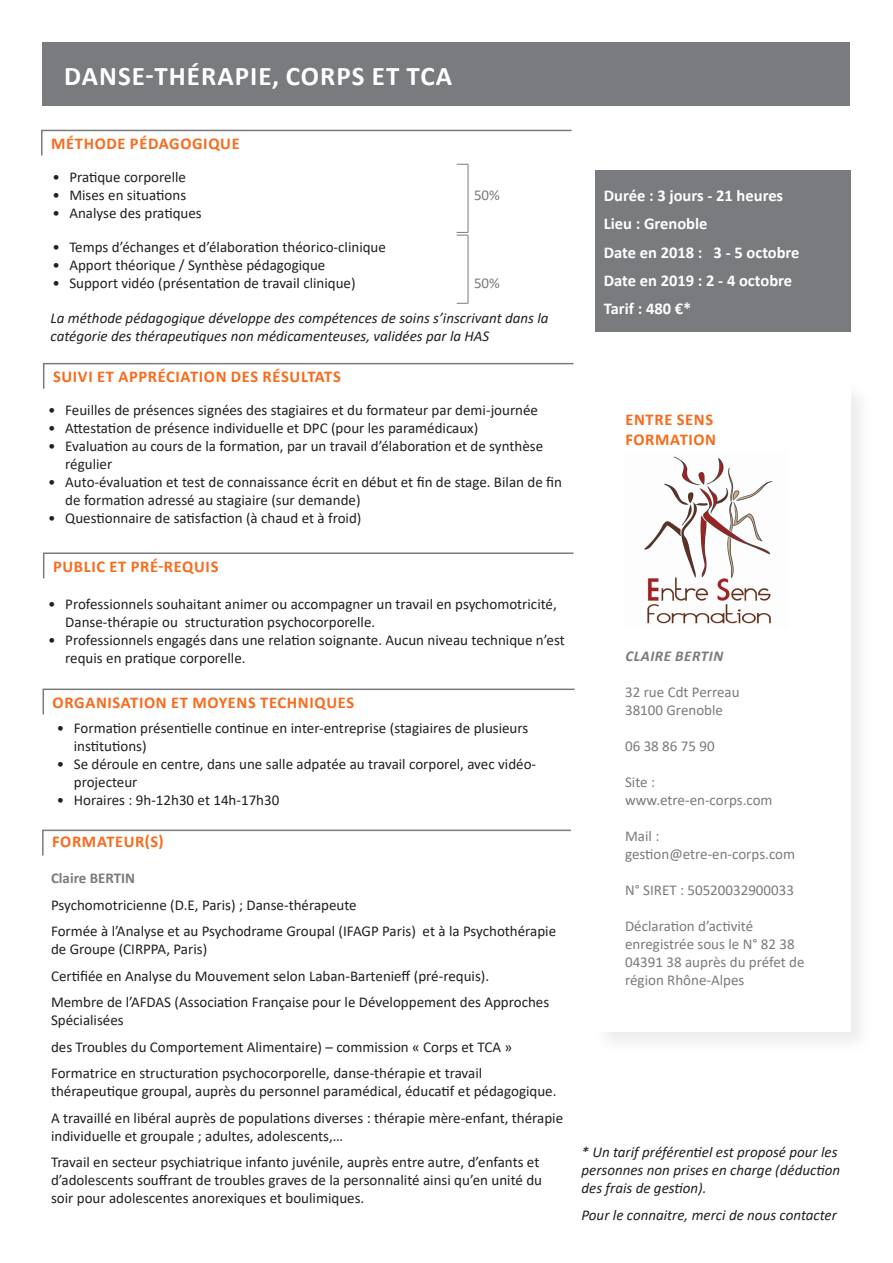
<style>
.page{position:relative;width:893px;height:1263px;background:#fff}
.page>*{position:absolute;margin:0;border:0;box-sizing:border-box;transform-origin:0 0}
.titre_1{font:700 27px "Calibri";letter-spacing:.04em;color:#fff}
.titre_3{font:700 16.5px/19.8px "Calibri";letter-spacing:.04em;color:#f96a1b}
.Durée{font:700 16.5px "Calibri";color:#fff}
.Texte_de_présentatio{font:15px/18px "Calibri";color:#231f20}
.Texte_de_présentatio-2{font:italic 15px/18px "Calibri";color:#231f20}
.texte_ombre{font:15px/18px "Calibri";color:#797b7e}
.Etape{font:italic 700 15px "Calibri";letter-spacing:.04em;color:#797b7e}
.Sous_étape{font:700 15px "Calibri";color:#797b7e}
</style>
<div class="page">
<div style="left:43px;top:43px;width:807px;height:63px;background:#797b7e"></div>
<div style="left:595px;top:171px;width:255px;height:161px;background:#797b7e"></div>
<div style="left:591px;top:381px;width:284px;height:675px;background:#fafafa"></div>
<div style="left:595px;top:385px;width:255px;height:646px;background:#fff"></div>
<svg style="left:42px;top:829px;width:529px;height:27px"></svg>
<svg style="left:41px;top:129px;width:531px;height:27px"></svg>
<hr style="left:468px;top:164px;width:1px;height:68px;background:#797b7e">
<svg style="left:457px;top:232px;width:11px;height:4px"></svg>
<hr style="left:468px;top:235px;width:1px;height:68px;background:#797b7e">
<svg style="left:43px;top:362px;width:531px;height:27px"></svg>
<svg style="left:43px;top:552px;width:531px;height:27px"></svg>
<svg style="left:42px;top:688px;width:533px;height:27px"></svg>
<img style="left:644px;top:456px;width:129px;height:168px">
<p class="titre_1" style="left:64px;top:56px;width:389px">DANSE-THÉRAPIE, CORPS ET TCA</p>
<p class="titre_3" style="left:51px;top:134px;width:190px">MÉTHODE PÉDAGOGIQUE</p>
<p class="Texte_de_présentatio" style="left:52px;top:167px;width:135px">• Pratique corporelle</p>
<p class="Texte_de_présentatio" style="left:52px;top:185px;width:135px">• Mises en situations</p>
<p class="Texte_de_présentatio" style="left:52px;top:203px;width:151px">• Analyse des pratiques</p>
<p class="texte_ombre" style="left:474px;top:185px;width:27px">50%</p>
<p class="Texte_de_présentatio" style="left:52px;top:238px;width:335px">• Temps d’échanges et d’élaboration théorico-clinique</p>
<p class="Texte_de_présentatio" style="left:52px;top:256px;width:275px">• Apport théorique / Synthèse pédagogique</p>
<p class="Texte_de_présentatio" style="left:52px;top:274px;width:305px">• Support vidéo (présentation de travail clinique)</p>
<p class="texte_ombre" style="left:474px;top:274px;width:27px">50%</p>
<p class="Texte_de_présentatio-2" style="left:51px;top:309px;width:500px">La méthode pédagogique développe des compétences de soins s’inscrivant dans la catégorie des thérapeutiques non médicamenteuses, validées par la HAS</p>
<p class="titre_3" style="left:53px;top:367px;width:289px">SUIVI ET APPRÉCIATION DES RÉSULTATS</p>
<p class="Texte_de_présentatio" style="left:48px;top:400px;width:491px">• Feuilles de présences signées des stagiaires et du formateur par demi-journée</p>
<p class="Texte_de_présentatio" style="left:48px;top:418px;width:432px">• Attestation de présence individuelle et DPC (pour les paramédicaux)</p>
<p class="Texte_de_présentatio" style="left:65px;top:436px;width:479px;text-indent:-17px">• Evaluation au cours de la formation, par un travail d’élaboration et de synthèse régulier</p>
<p class="Texte_de_présentatio" style="left:65px;top:472px;width:498px;text-indent:-17px">• Auto-évaluation et test de connaissance écrit en début et fin de stage. Bilan de fin de formation adressé au stagiaire (sur demande)</p>
<p class="Texte_de_présentatio" style="left:48px;top:508px;width:315px">• Questionnaire de satisfaction (à chaud et à froid)</p>
<p class="titre_3" style="left:53px;top:556px;width:167px">PUBLIC ET PRÉ-REQUIS</p>
<p class="Durée" style="left:604px;top:184px;width:181px">Durée : 3 jours - 21 heures</p>
<p class="Durée" style="left:604px;top:212px;width:105px">Lieu : Grenoble</p>
<p class="Durée" style="left:604px;top:240px;width:197px">Date en 2018 : 3 - 5 octobre</p>
<p class="Durée" style="left:604px;top:269px;width:190px">Date en 2019 : 2 - 4 octobre</p>
<p class="Durée" style="left:604px;top:297px;width:89px">Tarif : 480 €*</p>
<p class="titre_3" style="left:625px;top:410px;width:92px">ENTRE SENS<br>FORMATION</p>
<p class="Texte_de_présentatio" style="left:65px;top:595px;width:493px;text-indent:-17px">• Professionnels souhaitant animer ou accompagner un travail en psychomotricité,<br>Danse-thérapie ou structuration psychocorporelle.</p>
<p class="Texte_de_présentatio" style="left:65px;top:631px;width:501px;text-indent:-17px">• Professionnels engagés dans une relation soignante. Aucun niveau technique n’est requis en pratique corporelle.</p>
<p class="Etape" style="left:625px;top:645px;width:99px">CLAIRE BERTIN</p>
<p class="texte_ombre" style="left:625px;top:683px;width:116px">32 rue Cdt Perreau<br>38100 Grenoble</p>
<p class="texte_ombre" style="left:625px;top:737px;width:91px">06 38 86 75 90</p>
<p class="texte_ombre" style="left:625px;top:773px;width:149px">Site : www.etre-en-corps.com</p>
<p class="texte_ombre" style="left:625px;top:827px;width:172px">Mail : gestion@etre-en-corps.com</p>
<p class="texte_ombre" style="left:625px;top:881px;width:170px">N° SIRET : 50520032900033</p>
<p class="texte_ombre" style="left:625px;top:917px;width:181px">Déclaration d’activité enregistrée sous le N° 82 38<br>04391 38 auprès du préfet de région Rhône-Alpes</p>
<p class="titre_3" style="left:53px;top:692px;width:303px">ORGANISATION ET MOYENS TECHNIQUES</p>
<p class="Texte_de_présentatio" style="left:74px;top:719px;width:456px;text-indent:-17px">• Formation présentielle continue en inter-entreprise (stagiaires de plusieurs institutions)</p>
<p class="Texte_de_présentatio" style="left:74px;top:755px;width:464px;text-indent:-17px">• Se déroule en centre, dans une salle adpatée au travail corporel, avec vidéo&shy;projecteur</p>
<p class="Texte_de_présentatio" style="left:57px;top:791px;width:224px">• Horaires : 9h-12h30 et 14h-17h30</p>
<p class="titre_3" style="left:52px;top:831px;width:113px">FORMATEUR(S)</p>
<p class="Sous_étape" style="left:51px;top:868px;width:86px">Claire BERTIN</p>
<p class="Texte_de_présentatio" style="left:51px;top:895px;width:307px">Psychomotricienne (D.E, Paris) ; Danse-thérapeute</p>
<p class="Texte_de_présentatio" style="left:51px;top:922px;width:507px">Formée à l’Analyse et au Psychodrame Groupal (IFAGP Paris) et à la Psychothérapie de Groupe (CIRPPA, Paris)</p>
<p class="Texte_de_présentatio" style="left:51px;top:966px;width:440px">Certifiée en Analyse du Mouvement selon Laban-Bartenieff (pré-requis).</p>
<p class="Texte_de_présentatio" style="left:51px;top:993px;width:500px">Membre de l’AFDAS (Association Française pour le Développement des Approches<br>Spécialisées</p>
<p class="Texte_de_présentatio" style="left:51px;top:1037px;width:463px">des Troubles du Comportement Alimentaire) – commission « Corps et TCA »</p>
<p class="Texte_de_présentatio" style="left:51px;top:1064px;width:507px">Formatrice en structuration psychocorporelle, danse-thérapie et travail thérapeutique groupal, auprès du personnel paramédical, éducatif et pédagogique.</p>
<p class="Texte_de_présentatio" style="left:51px;top:1108px;width:514px">A travaillé en libéral auprès de populations diverses : thérapie mère-enfant, thérapie individuelle et groupale ; adultes, adolescents,…</p>
<p class="Texte_de_présentatio" style="left:51px;top:1153px;width:493px">Travail en secteur psychiatrique infanto juvénile, auprès entre autre, d’enfants et d’adolescents souffrant de troubles graves de la personnalité ainsi qu’en unité du soir pour adolescentes anorexiques et boulimiques.</p>
<p class="Texte_de_présentatio-2" style="left:581px;top:1142px;width:260px">* Un tarif préférentiel est proposé pour les personnes non prises en charge (déduction des frais de gestion).</p>
<p class="Texte_de_présentatio-2" style="left:581px;top:1205px;width:257px">Pour le connaitre, merci de nous contacter</p>
</div>
